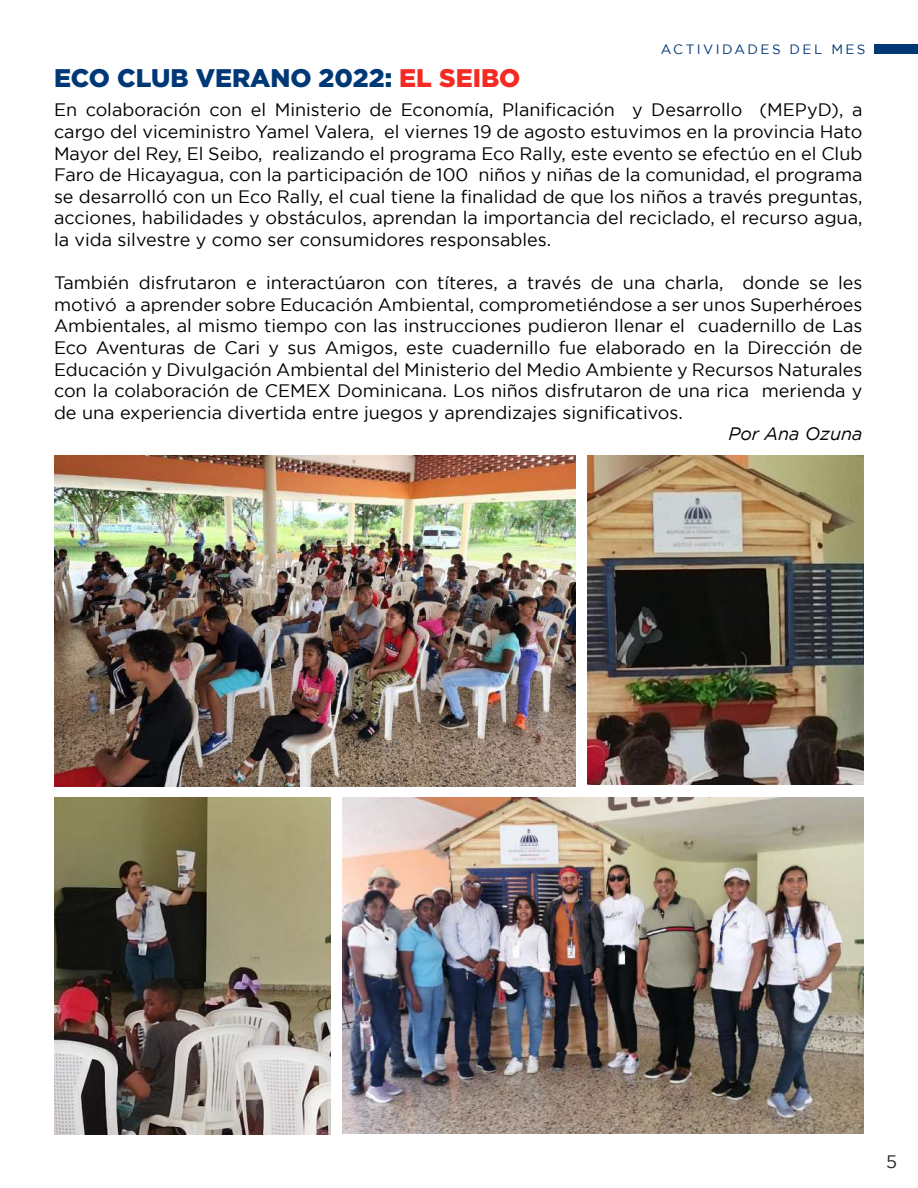
<style>
.page{position:relative;width:918px;height:1188px;background:#fff}
.page>*{position:absolute;margin:0;border:0;box-sizing:border-box;transform-origin:0 0}
.t1{font:900 25.5px "Gotham";color:#003876}
.t2{font:18px/21.6px "Gotham";color:#000;text-align:justify}
.t3{font:italic 18px "Gotham";color:#000}
.t4{font:18px "Gotham";color:#231f20}
.t5{font:13.5px "Gotham";letter-spacing:.18em;color:#003876}
.s1{color:#f32b24}
</style>
<div class="page">
<img style="left:343px;top:798px;width:521px;height:336px">
<img style="left:54px;top:456px;width:521px;height:330px">
<img style="left:588px;top:456px;width:276px;height:329px">
<img style="left:54px;top:798px;width:276px;height:337px">
<div style="left:874px;top:44px;width:44px;height:10px;background:#003876"></div>
<h1 class="t1" style="left:54px;top:64px;width:468px">ECO CLUB VERANO 2022: <span class="s1">EL SEIBO</span></h1>
<p class="t5" style="left:661px;top:42px;width:206px">ACTIVIDADES DEL MES</p>
<p class="t2" style="left:54px;top:99px;width:810px">En colaboración con el Ministerio de Economía, Planificación y Desarrollo (MEPyD), a cargo del viceministro Yamel Valera, el viernes 19 de agosto estuvimos en la provincia Hato Mayor del Rey, El Seibo, realizando el programa Eco Rally, este evento se efectúo en el Club Faro de Hicayagua, con la participación de 100 niños y niñas de la comunidad, el programa se desarrolló con un Eco Rally, el cual tiene la finalidad de que los niños a través preguntas, acciones, habilidades y obstáculos, aprendan la importancia del reciclado, el recurso agua, la vida silvestre y como ser consumidores responsables.</p>
<p class="t2" style="left:54px;top:272px;width:810px">También disfrutaron e interactúaron con títeres, a través de una charla, donde se les motivó a aprender sobre Educación Ambiental, comprometiéndose a ser unos Superhéroes Ambientales, al mismo tiempo con las instrucciones pudieron llenar el cuadernillo de Las Eco Aventuras de Cari y sus Amigos, este cuadernillo fue elaborado en la Dirección de Educación y Divulgación Ambiental del Ministerio del Medio Ambiente y Recursos Naturales con la colaboración de CEMEX Dominicana. Los niños disfrutaron de una rica merienda y de una experiencia divertida entre juegos y aprendizajes significativos.</p>
<p class="t3" style="left:728px;top:424px;width:136px">Por Ana Ozuna</p>
<p class="t4" style="left:886px;top:1152px;width:13px">5</p>
</div>
